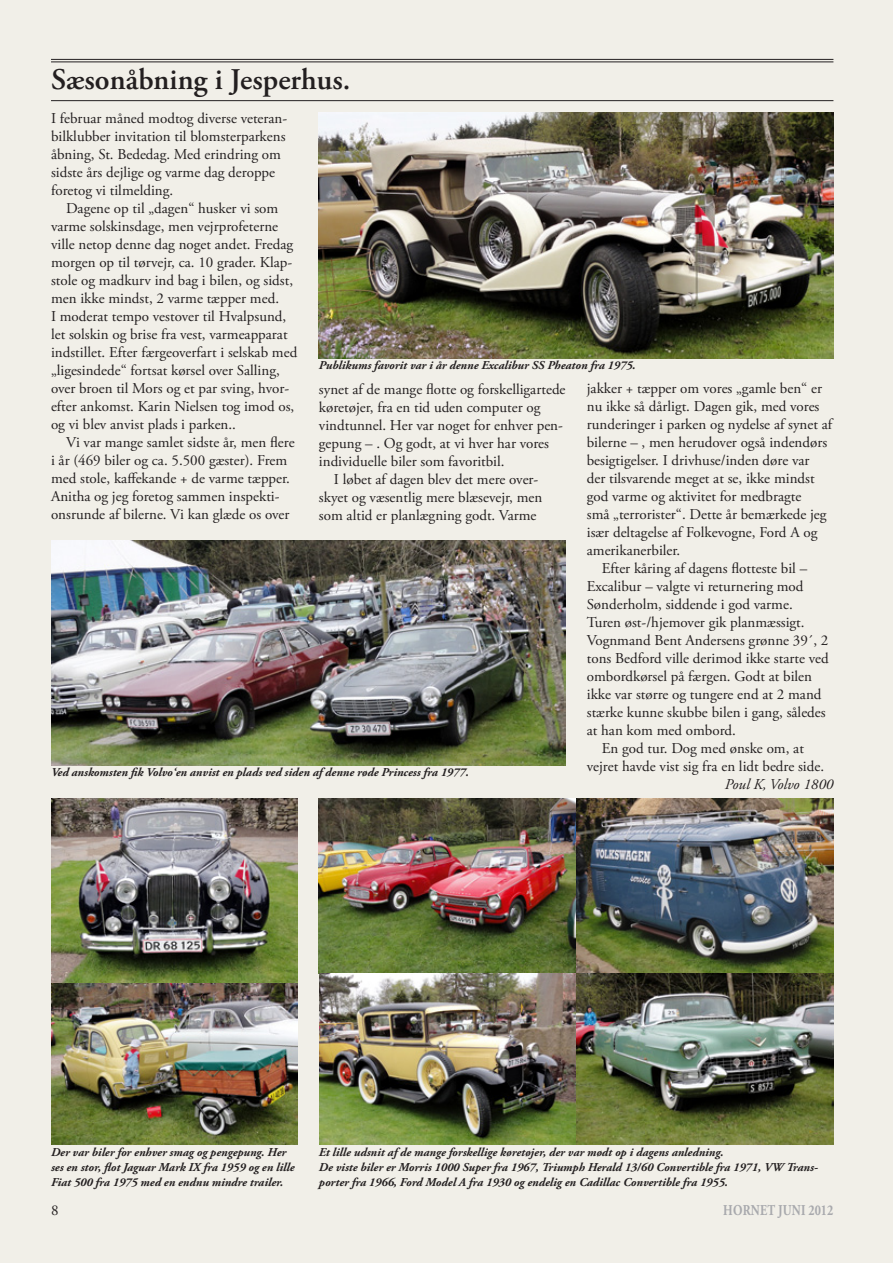
<style>
.page{position:relative;width:893px;height:1263px;background:#f1efe8}
.page>*{position:absolute;margin:0;border:0;box-sizing:border-box;transform-origin:0 0}
.t1{font:600 30px "Adobe Garamond Pro";color:#231f20}
.t2{font:15px/18px "Adobe Garamond Pro";color:#231f20}
.t3{font:italic 15px "Adobe Garamond Pro";color:#231f20}
.t4{font:700 15px "Adobe Garamond Pro";letter-spacing:.015em;color:#a8a9ad;scale:.8 1}
.t5{font:italic 700 12px/15px "Adobe Garamond Pro";color:#231f20}
</style>
<div class="page">
<hr style="left:51px;top:59px;width:782px;height:1px;background:#231f20">
<hr style="left:51px;top:62px;width:782px;height:1px;background:#231f20">
<hr style="left:51px;top:100px;width:782px;height:1px;background:#231f20">
<img style="left:51px;top:540px;width:515px;height:225px">
<img style="left:51px;top:799px;width:247px;height:345px">
<img style="left:319px;top:799px;width:514px;height:345px">
<img style="left:319px;top:113px;width:514px;height:245px">
<h1 class="t1" style="left:51px;top:62px;width:301px">Sæsonåbning i Jesperhus.</h1>
<p class="t2" style="left:51px;top:109px;width:238px">I februar måned modtog diverse veteran&shy;bilklubber invitation til blomsterparkens åbning, St. Bededag. Med erindring om sidste års dejlige og varme dag deroppe foretog vi tilmelding.</p>
<p class="t2" style="left:51px;top:199px;width:248px;text-indent:15px">Dagene op til „dagen“ husker vi som varme solskinsdage, men vejrprofeterne ville netop denne dag noget andet. Fredag morgen op til tørvejr, ca. 10 grader. Klap&shy;stole og madkurv ind bag i bilen, og sidst, men ikke mindst, 2 varme tæpper med.<br>I moderat tempo vestover til Hvalpsund, let solskin og brise fra vest, varmeapparat indstillet. Efter færgeoverfart i selskab med „ligesindede“ fortsat kørsel over Salling, over broen til Mors og et par sving, hvor&shy;efter ankomst. Karin Nielsen tog imod os, og vi blev anvist plads i parken..</p>
<p class="t2" style="left:51px;top:433px;width:245px;text-indent:15px">Vi var mange samlet sidste år, men flere i år (469 biler og ca. 5.500 gæster). Frem med stole, kaffekande + de varme tæpper.<br>Anitha og jeg foretog sammen inspekti&shy;onsrunde af bilerne. Vi kan glæde os over</p>
<p class="t5" style="left:319px;top:358px;width:318px">Publikums favorit var i år denne Excalibur SS Pheaton fra 1975.</p>
<p class="t2" style="left:587px;top:379px;width:237px">jakker + tæpper om vores „gamle ben“ er</p>
<p class="t2" style="left:587px;top:397px;width:234px">nu ikke så dårligt. Dagen gik, med vores</p>
<p class="t2" style="left:587px;top:415px;width:247px">runderinger i parken og nydelse af synet af</p>
<p class="t2" style="left:587px;top:433px;width:242px">bilerne – , men herudover også indendørs</p>
<p class="t2" style="left:587px;top:451px;width:224px">besigtigelser. I drivhuse/inden døre var</p>
<p class="t2" style="left:587px;top:469px;width:229px">der tilsvarende meget at se, ikke mindst</p>
<p class="t2" style="left:587px;top:487px;width:216px">god varme og aktivitet for medbragte</p>
<p class="t2" style="left:587px;top:505px;width:241px">små „terrorister“. Dette år bemærkede jeg</p>
<p class="t2" style="left:587px;top:523px;width:232px">især deltagelse af Folkevogne, Ford A og</p>
<p class="t2" style="left:587px;top:541px;width:95px">amerikanerbiler.</p>
<p class="t2" style="left:602px;top:559px;width:207px">Efter kåring af dagens flotteste bil –</p>
<p class="t2" style="left:587px;top:577px;width:218px">Excalibur – valgte vi returnering mod</p>
<p class="t2" style="left:587px;top:595px;width:207px">Sønderholm, siddende i god varme.</p>
<p class="t2" style="left:587px;top:613px;width:219px">Turen øst-/hjemover gik planmæssigt.</p>
<p class="t2" style="left:587px;top:631px;width:243px">Vognmand Bent Andersens grønne 39´, 2</p>
<p class="t2" style="left:587px;top:649px;width:243px">tons Bedford ville derimod ikke starte ved</p>
<p class="t2" style="left:587px;top:667px;width:227px">ombordkørsel på færgen. Godt at bilen</p>
<p class="t2" style="left:587px;top:685px;width:236px">ikke var større og tungere end at 2 mand</p>
<p class="t2" style="left:587px;top:703px;width:240px">stærke kunne skubbe bilen i gang, således</p>
<p class="t2" style="left:587px;top:721px;width:151px">at han kom med ombord.</p>
<p class="t2" style="left:602px;top:739px;width:204px">En god tur. Dog med ønske om, at</p>
<p class="t2" style="left:587px;top:757px;width:239px">vejret havde vist sig fra en lidt bedre side.</p>
<p class="t3" style="left:725px;top:775px;width:110px">Poul K, Volvo 1800</p>
<p class="t2" style="left:319px;top:381px;width:248px">synet af de mange flotte og forskelligartede</p>
<p class="t2" style="left:319px;top:399px;width:223px">køretøjer, fra en tid uden computer og</p>
<p class="t2" style="left:319px;top:417px;width:246px">vindtunnel. Her var noget for enhver pen-</p>
<p class="t2" style="left:319px;top:435px;width:232px">gepung – . Og godt, at vi hver har vores</p>
<p class="t2" style="left:319px;top:453px;width:187px">individuelle biler som favoritbil.</p>
<p class="t2" style="left:334px;top:471px;width:206px">I løbet af dagen blev det mere over-</p>
<p class="t2" style="left:319px;top:489px;width:225px">skyet og væsentlig mere blæsevejr, men</p>
<p class="t2" style="left:319px;top:507px;width:219px">som altid er planlægning godt. Varme</p>
<p class="t5" style="left:51px;top:765px;width:419px">Ved anskomsten fik Volvo‘en anvist en plads ved siden af denne røde Princess fra 1977.</p>
<p class="t5" style="left:51px;top:1144px;width:245px">Der var biler for enhver smag og pengepung. Her ses en stor, flot Jaguar Mark IX fra 1959 og en lille<br>Fiat 500 fra 1975 med en endnu mindre trailer.</p>
<p class="t5" style="left:319px;top:1144px;width:500px">Et lille udsnit af de mange forskellige køretøjer, der var mødt op i dagens anledning.<br>De viste biler er Morris 1000 Super fra 1967, Triumph Herald 13/60 Convertible fra 1971, VW Trans&shy;porter fra 1966, Ford Model A fra 1930 og endelig en Cadillac Convertible fra 1955.</p>
<p class="t2" style="left:51px;top:1202px;width:9px">8</p>
<p class="t4" style="left:723px;top:1202px;width:139px">HORNET juni 2012</p>
</div>
